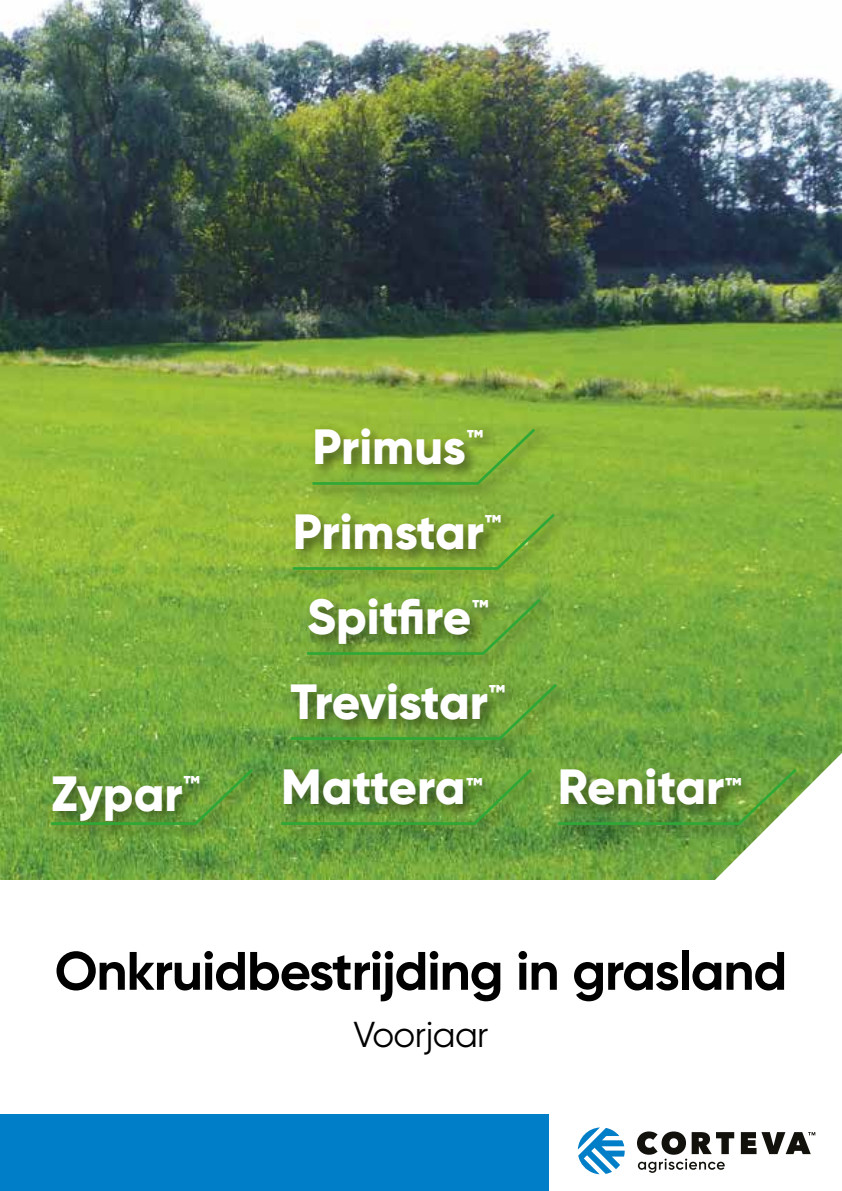
<style>
.page{position:relative;width:842px;height:1191px;background:#fff}
.page>*{position:absolute;margin:0;border:0;box-sizing:border-box;transform-origin:0 0}
.t1{font:700 54px "Gilroy";letter-spacing:-.02em;color:#000}
.t2{font:800 49.4px/85px "Gilroy";color:#fff}
.t3{font:36px "Gilroy";letter-spacing:-.02em;color:#000}
.s1{font-size:37.2px}
</style>
<div class="page">
<img style="left:0;top:0;width:842px;height:879px">
<svg style="left:578px;top:1127px;width:47px;height:47px"></svg>
<svg style="left:741px;top:1132px;width:74px;height:22px"></svg>
<svg style="left:637px;top:1131px;width:97px;height:41px"></svg>
<div style="left:0;top:1114px;width:548px;height:77px;background:#007fc8"></div>
<div style="left:286px;top:679px;width:286px;height:77px;background:#000;opacity:.5"></div>
<svg style="left:288px;top:681px;width:272px;height:60px;background:#659737"></svg>
<div style="left:288px;top:509px;width:282px;height:77px;background:#000;opacity:.5"></div>
<svg style="left:290px;top:511px;width:268px;height:60px;background:#7ca434"></svg>
<div style="left:302px;top:594px;width:254px;height:77px;background:#000;opacity:.5"></div>
<svg style="left:304px;top:596px;width:239px;height:60px;background:#6a9936"></svg>
<div style="left:308px;top:424px;width:242px;height:77px;background:#000;opacity:.5"></div>
<svg style="left:310px;top:426px;width:228px;height:60px;background:#7ea634"></svg>
<div style="left:46px;top:764px;width:766px;height:77px;background:#000;opacity:.5"></div>
<svg style="left:279px;top:766px;width:256px;height:60px;background:#609336"></svg>
<svg style="left:555px;top:753px;width:287px;height:127px"></svg>
<svg style="left:48px;top:766px;width:208px;height:60px;background:#619537"></svg>
<p class="t2" style="left:312px;top:404px;width:173px">Primus<sup>™</sup></p>
<p class="t2" style="left:293px;top:489px;width:210px">Primstar<sup>™<br></sup>Spitfire<sup>™</sup></p>
<p class="t2" style="left:291px;top:659px;width:217px">Trevistar<sup>™</sup></p>
<p class="t2" style="left:51px;top:750px;width:151px">Zypar<sup>™</sup></p>
<p class="t2" style="left:281px;top:744px;width:204px">Mattera<span class="s1">™</span></p>
<p class="t2" style="left:558px;top:744px;width:186px">Renitar<span class="s1">™</span></p>
<p class="t1" style="left:55px;top:937px;width:734px">Onkruidbestrijding in grasland</p>
<p class="t3" style="left:353px;top:1013px;width:136px">Voorjaar</p>
</div>
